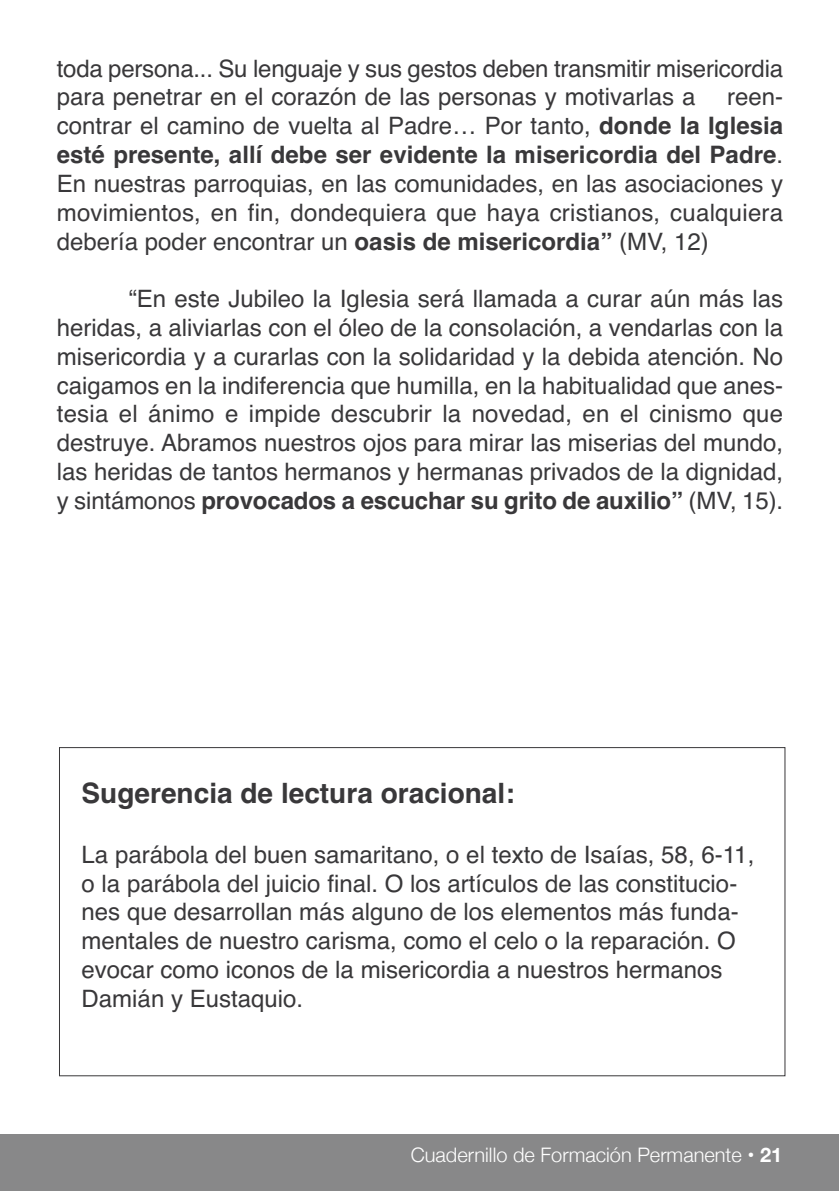
<style>
.page{position:relative;width:840px;height:1191px;background:#fff}
.page>*{position:absolute;margin:0;border:0;box-sizing:border-box;transform-origin:0 0}
.t1{font:700 28px "Helvetica";color:#39383a}
.t2{font:24px/28.8px "Helvetica";color:#39383a}
.t3{font:20px "font 000000001 c 240 c 52";color:#fff}
.s1{font-weight:700}
</style>
<div class="page">
<div style="left:0;top:1134px;width:838px;height:57px;background:#888889"></div>
<p class="t2" style="left:57px;top:55px;width:727px">toda persona... Su lenguaje y sus gestos deben transmitir misericordia para penetrar en el corazón de las personas y motivarlas a</p>
<p class="t2" style="left:57px;top:83px;width:727px;text-align:justify;text-indent:670px">reen&shy;contrar el camino de vuelta al Padre… Por tanto, <span class="s1">donde la Iglesia esté presente, allí debe ser evidente la misericordia del Padre</span>.<br>En nuestras parroquias, en las comunidades, en las asociaciones y movimientos, en fin, dondequiera que haya cristianos, cualquiera debería poder encontrar un <span class="s1">oasis de misericordia”</span> (MV, 12)</p>
<p class="t2" style="left:57px;top:285px;width:727px;text-align:justify;text-indent:72px">“En este Jubileo la Iglesia será llamada a curar aún más las heridas, a aliviarlas con el óleo de la consolación, a vendarlas con la misericordia y a curarlas con la solidaridad y la debida atención. No caigamos en la indiferencia que humilla, en la habitualidad que anes&shy;tesia el ánimo e impide descubrir la novedad, en el cinismo que destruye. Abramos nuestros ojos para mirar las miserias del mundo, las heridas de tantos hermanos y hermanas privados de la dignidad, y sintámonos <span class="s1">provocados a escuchar su grito de auxilio”</span> (MV, 15).</p>
<p class="t1" style="left:82px;top:771px;width:434px">Sugerencia de lectura oracional:</p>
<p class="t2" style="left:81px;top:840px;width:674px">La parábola del buen samaritano, o el texto de Isaías, 58, 6-11, o la parábola del juicio final. O los artículos de las constitucio&shy;nes que desarrollan más alguno de los elementos más funda&shy;mentales de nuestro carisma, como el celo o la reparación. O evocar como iconos de la misericordia a nuestros hermanos Damián y Eustaquio.</p>
<p class="t3" style="left:410px;top:1142px;width:373px">Cuadernillo de Formación Permanente • 21</p>
</div>
